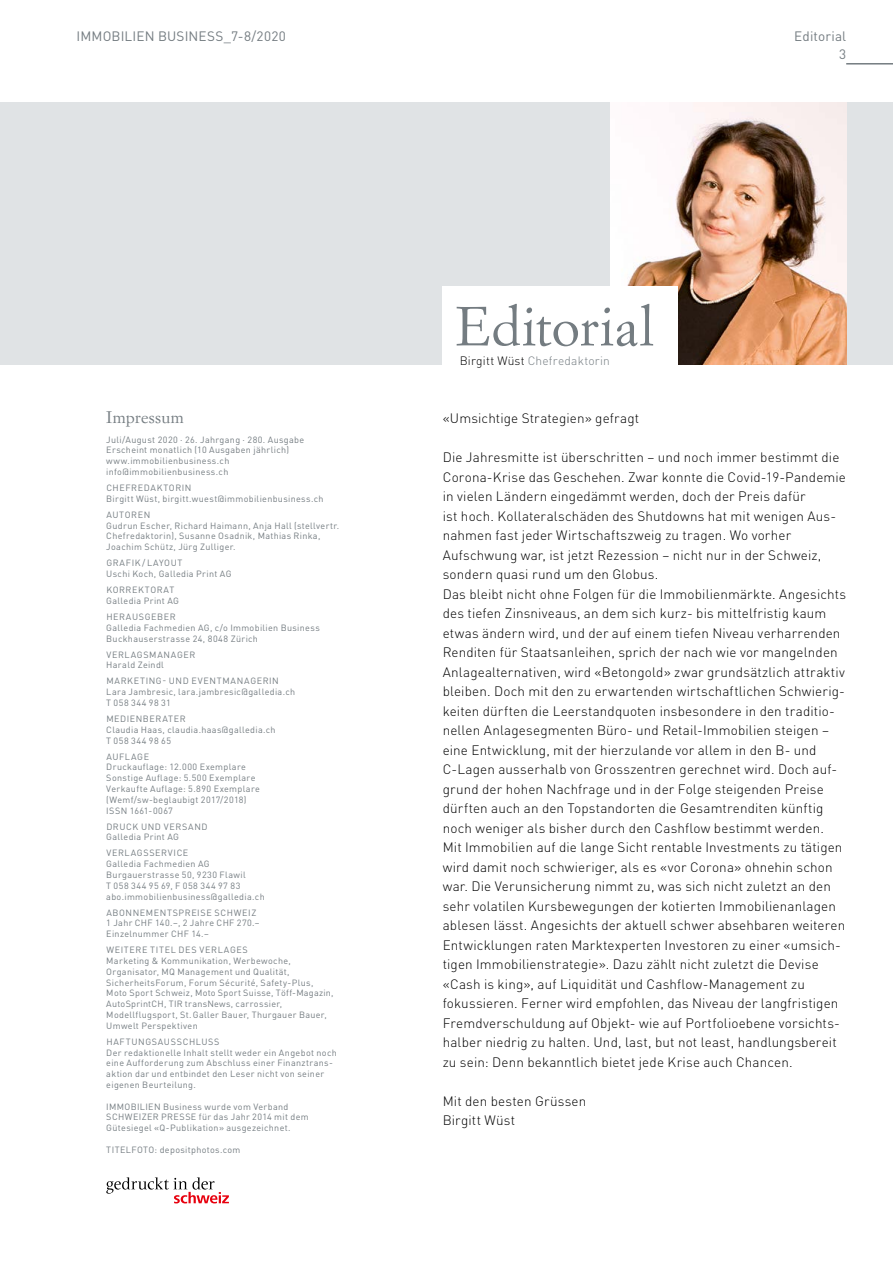
<style>
.page{position:relative;width:893px;height:1263px;background:#fff}
.page>*{position:absolute;margin:0;border:0;box-sizing:border-box;transform-origin:0 0}
.t1{font:54px "Simoncini Garamond Std";letter-spacing:.005em;color:#747c81}
.t2{font:16.5px "Simoncini Garamond Std";letter-spacing:.015em;color:#747c81}
.t3{font:300 13.5px/19.5px "DIN Pro";letter-spacing:.01em;color:#000}
.t4{font:13.5px "DIN Pro";letter-spacing:.01em;color:#747c81}
.t5{font:300 12px "DIN Pro";letter-spacing:.015em;color:#747c81}
.t6{font:9px/10.8px "DIN Pro";letter-spacing:.04em;color:#747c81}
.t7{font:9px/10.8px "DIN Pro";letter-spacing:.065em;color:#747c81}
.s1{color:#000}
</style>
<div class="page">
<hr style="left:846px;top:63px;width:47px;height:2px;background:#747c81">
<div style="left:0;top:102px;width:893px;height:263px;background:#e0e3e5"></div>
<img style="left:611px;top:102px;width:235px;height:263px">
<div style="left:443px;top:287px;width:235px;height:78px;background:#fff"></div>
<svg style="left:106px;top:1177px;width:123px;height:26px"></svg>
<p class="t4" style="left:77px;top:26px;width:211px">IMMOBILIEN BUSINESS_7-8/2020</p>
<p class="t2" style="left:106px;top:407px;width:79px">Impressum</p>
<p class="t6" style="left:106px;top:433px;width:199px">Juli/August 2020 · 26. Jahrgang · 280. Ausgabe Erscheint monatlich (10 Ausgaben jährlich) www.immobilienbusiness.ch info@immobilienbusiness.ch</p>
<p class="t6" style="left:106px;top:481px;width:219px">CHEFREDAKTORIN<br>Birgitt Wüst, birgitt.wuest@immobilienbusiness.ch</p>
<p class="t6" style="left:106px;top:508px;width:235px">AUTOREN<br>Gudrun Escher, Richard Haimann, Anja Hall (stellvertr.<br>Chefredaktorin), Susanne Osadnik, Mathias Rinka, Joachim Schütz, Jürg Zulliger.</p>
<p class="t6" style="left:106px;top:557px;width:127px">GRAFIK/LAYOUT<br>Uschi Koch, Galledia Print AG</p>
<p class="t6" style="left:106px;top:583px;width:74px">KORREKTORAT<br>Galledia Print AG</p>
<p class="t6" style="left:106px;top:610px;width:215px">HERAUSGEBER<br>Galledia Fachmedien AG, c/o Immobilien Business<br>Buckhauserstrasse 24, 8048 Zürich</p>
<p class="t7" style="left:106px;top:648px;width:91px">VERLAGSMANAGER<br>Harald Zeindl</p>
<p class="t6" style="left:106px;top:675px;width:190px">MARKETING- UND EVENTMANAGERIN<br>Lara Jambresic, lara.jambresic@galledia.ch<br>T 058 344 98 31</p>
<p class="t6" style="left:106px;top:712px;width:171px">MEDIENBERATER<br>Claudia Haas, claudia.haas@galledia.ch<br>T 058 344 98 65</p>
<p class="t6" style="left:106px;top:750px;width:155px">AUFLAGE<br>Druckauflage: 12.000 Exemplare<br>Sonstige Auflage: 5.500 Exemplare<br>Verkaufte Auflage: 5.890 Exemplare (Wemf/sw-beglaubigt 2017/2018)<br>ISSN 1661-0067</p>
<p class="t6" style="left:106px;top:820px;width:103px">DRUCK UND VERSAND<br>Galledia Print AG</p>
<p class="t6" style="left:106px;top:847px;width:160px">VERLAGSSERVICE<br>Galledia Fachmedien AG<br>Burgauerstrasse 50, 9230 Flawil<br>T 058 344 95 69, F 058 344 97 83 abo.immobilienbusiness@galledia.ch</p>
<p class="t6" style="left:106px;top:906px;width:155px">ABONNEMENTSPREISE SCHWEIZ<br>1 Jahr CHF 140.–, 2 Jahre CHF 270.–<br>Einzelnummer CHF 14.–</p>
<p class="t6" style="left:106px;top:944px;width:229px">WEITERE TITEL DES VERLAGES<br>Marketing &amp; Kommunikation, Werbewoche, Organisator, MQ Management und Qualität, SicherheitsForum, Forum Sécurité, Safety-Plus, Moto Sport Schweiz, Moto Sport Suisse, Töff-Magazin, AutoSprintCH, TIR transNews, carrossier, Modellflugsport, St.Galler Bauer, Thurgauer Bauer, Umwelt Perspektiven</p>
<p class="t6" style="left:106px;top:1035px;width:232px">HAFTUNGSAUSSCHLUSS<br>Der redaktionelle Inhalt stellt weder ein Angebot noch eine Aufforderung zum Abschluss einer Finanztrans&shy;aktion dar und entbindet den Leser nicht von seiner eigenen Beurteilung.</p>
<p class="t6" style="left:106px;top:1100px;width:204px">IMMOBILIEN Business wurde vom Verband<br>SCHWEIZER PRESSE für das Jahr 2014 mit dem<br>Gütesiegel «Q-Publikation» ausgezeichnet.</p>
<p class="t6" style="left:106px;top:1143px;width:136px">TITELFOTO: depositphotos.com</p>
<p class="t4" style="left:794px;top:26px;width:53px">Editorial</p>
<h1 class="t1" style="left:455px;top:293px;width:200px">Editorial</h1>
<p class="t5" style="left:460px;top:351px;width:152px"><span class="s1">Birgitt Wüst</span> Chefredaktorin</p>
<p class="t4" style="left:839px;top:44px;width:9px">3</p>
<p class="t3" style="left:443px;top:408px;width:198px">«Umsichtige Strategien» gefragt</p>
<p class="t3" style="left:443px;top:447px;width:405px">Die Jahresmitte ist überschritten – und noch immer bestimmt die Corona-Krise das Geschehen. Zwar konnte die Covid-19-Pandemie in vielen Ländern eingedämmt werden, doch der Preis dafür<br>ist hoch. Kollateralschäden des Shutdowns hat mit wenigen Aus&shy;nahmen fast jeder Wirtschaftszweig zu tragen. Wo vorher Aufschwung war, ist jetzt Rezession – nicht nur in der Schweiz, sondern quasi rund um den Globus.<br>Das bleibt nicht ohne Folgen für die Immobilienmärkte. Angesichts des tiefen Zinsniveaus, an dem sich kurz- bis mittelfristig kaum etwas ändern wird, und der auf einem tiefen Niveau verharrenden Renditen fü r Staatsanleihen, sprich der nach wie vor mangelnden Anlagealternativen, wird «Betongold» zwar grundsätzlich attraktiv bleiben. Doch mit den zu erwartenden wirtschaftlichen Schwierig&shy;keiten dürften die Leerstandquoten insbesondere in den traditio&shy;nellen Anlagesegmenten Büro- und Retail-Immobilien steigen – eine Entwicklung, mit der hierzulande vor allem in den B- und C-Lagen ausserhalb von Grosszentren gerechnet wird. Doch auf&shy;grund der hohen Nachfrage und in der Folge steigenden Preise dürften auch an den Topstandorten die Gesamtrenditen künftig noch weniger als bisher durch den Cashflow bestimmt werden.<br>Mit Immobilien auf die lange Sicht rentable Investments zu tätigen wird damit noch schwieriger, als es «vor Corona» ohnehin schon war. Die Verunsicherung nimmt zu, was sich nicht zuletzt an den sehr volatilen Kursbewegungen der kotierten Immobilienanlagen ablesen lässt. Angesichts der aktuell schwer absehbaren weiteren Entwicklungen raten Marktexperten Investoren zu einer «umsich&shy;tigen Immobilienstrategie». Dazu zählt nicht zuletzt die Devise «Cash is king», auf Liquidität und Cashflow-Management zu fokussieren. Ferner wird empfohlen, das Niveau der langfristigen Fremdverschuldung auf Objekt- wie auf Portfolioebene vorsichts&shy;halber niedrig zu halten. Und, last, but not least, handlungsbereit zu sein: Denn bekanntlich bietet jede Krise auch Chancen.</p>
<p class="t3" style="left:443px;top:1090px;width:145px">Mit den besten Grüssen<br>Birgitt Wüst</p>
</div>
